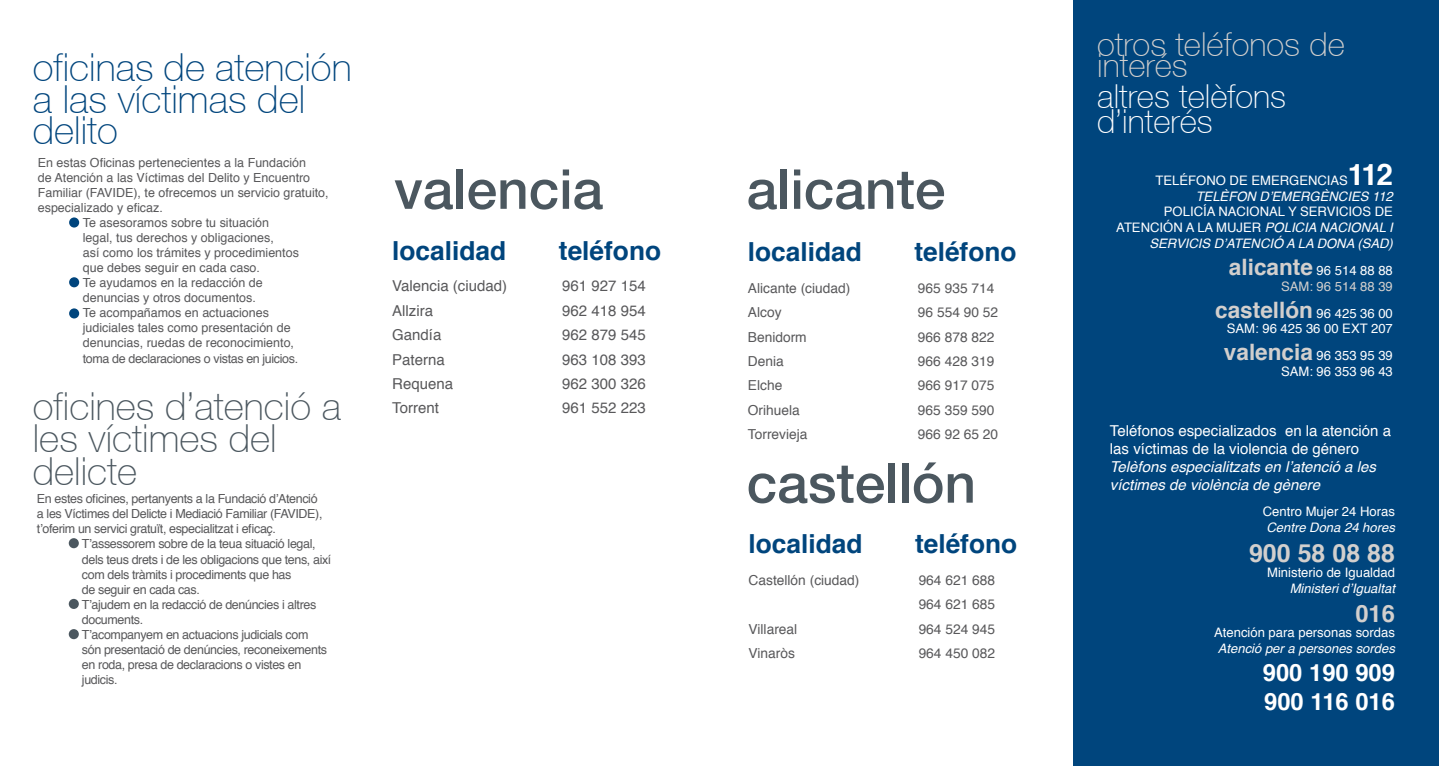
<style>
.page{position:relative;width:1439px;height:766px;background:#fff}
.page>*{position:absolute;margin:0;border:0;box-sizing:border-box;transform-origin:0 0}
.t1{font:500 55px "Helvetica 65";color:#4b575f}
.t2{font:100 38.62px/31.2px "Helvetica 35";color:#00457d}
.t3{font:100 38.62px/32.5px "Helvetica 35";color:#4b575f}
.t4{font:100 33px "Helvetica 35";color:#d2cfcd}
.t5{font:100 33px/24.6px "Helvetica 35";color:#fff}
.t6{font:700 29.75px "Helvetica";color:#fff}
.t7{font:700 26.25px "Helvetica";color:#00457d}
.t8{font:700 25px "Helvetica";color:#d2cfcd}
.t9{font:700 23.75px/28.5px "Helvetica";color:#fff}
.t10{font:700 23.75px "Helvetica";color:#d2cfcd}
.t11{font:700 22.5px "Helvetica";color:#d2cfcd}
.t12{font:15px "Helvetica";color:#58585a}
.t13{font:15px/18px "Helvetica";color:#fff}
.t14{font:italic 15px/18px "Helvetica";color:#fff}
.t15{font:13.75px/24.4px "Helvetica";color:#58585a}
.t16{font:italic 13px/15.6px "Helvetica";color:#fff;text-align:right}
.t17{font:13px/27.1px "Helvetica";color:#fff}
.t18{font:13px/15.6px "Helvetica";color:#d2cfcd;text-align:right}
.t19{font:12.5px/15px "Helvetica";letter-spacing:-.03em;color:#58585a}
.t20{font:12.5px "Helvetica";color:#58585a}
.s1{font-style:normal}
.s2{font-weight:700;font-size:22.5px}
.s3{color:#fff}
.s4{font-weight:400;font-size:13px;color:#fff}
.s5{font-weight:700;font-size:22.5px;color:#d2cfcd}
</style>
<div class="page">
<div style="left:1074px;top:0;width:365px;height:765px;background:#00457d"></div>
<div style="left:69px;top:217px;width:10px;height:10px;background:#00457d;border-radius:50%"></div>
<div style="left:69px;top:277px;width:10px;height:10px;background:#00457d;border-radius:50%"></div>
<div style="left:69px;top:308px;width:10px;height:10px;background:#00457d;border-radius:50%"></div>
<div style="left:69px;top:538px;width:10px;height:10px;background:#4b575f;border-radius:50%"></div>
<div style="left:69px;top:598px;width:10px;height:10px;background:#4b575f;border-radius:50%"></div>
<div style="left:69px;top:629px;width:10px;height:10px;background:#4b575f;border-radius:50%"></div>
<h2 class="t2" style="left:33px;top:52px;width:320px">oficinas de atención a las víctimas del delito</h2>
<p class="t20" style="left:38px;top:152px;width:270px">En estas Oficinas pertenecientes a la Fundación</p>
<p class="t20" style="left:38px;top:167px;width:274px">de Atención a las Víctimas del Delito y Encuentro</p>
<p class="t20" style="left:38px;top:182px;width:292px">Familiar (FAVIDE), te ofrecemos un servicio gratuito,</p>
<p class="t20" style="left:38px;top:197px;width:127px">especializado y eficaz.</p>
<p class="t20" style="left:83px;top:212px;width:188px">Te asesoramos sobre tu situación</p>
<p class="t20" style="left:83px;top:227px;width:193px">legal, tus derechos y obligaciones,</p>
<p class="t20" style="left:83px;top:242px;width:218px">así como los trámites y procedimientos</p>
<p class="t20" style="left:83px;top:257px;width:179px">que debes seguir en cada caso.</p>
<p class="t20" style="left:83px;top:272px;width:181px">Te ayudamos en la redacción de</p>
<p class="t20" style="left:83px;top:287px;width:174px">denuncias y otros documentos.</p>
<p class="t20" style="left:83px;top:302px;width:188px">Te acompañamos en actuaciones</p>
<p class="t20" style="left:83px;top:317px;width:209px">judiciales tales como presentación de</p>
<p class="t20" style="left:83px;top:332px;width:213px">denuncias, ruedas de reconocimiento,</p>
<p class="t19" style="left:83px;top:351px;width:217px">toma de declaraciones o vistas en juicios.</p>
<h2 class="t3" style="left:33px;top:390px;width:310px">oficines d’atenció a les víctimes del delicte</h2>
<p class="t19" style="left:37px;top:492px;width:287px">En estes oficines, pertanyents a la Fundació d’Atenció a les Víctimes del Delicte i Mediació Familiar (FAVIDE), t’oferim un servici gratuït, especialitzat i eficaç.</p>
<p class="t19" style="left:82px;top:537px;width:251px">T’assessorem sobre de la teua situació legal, dels teus drets i de les obligacions que tens, així com dels tràmits i procediments que has<br>de seguir en cada cas.<br>T’ajudem en la redacció de denúncies i altres documents.<br>T’acompanyem en actuacions judicials com<br>són presentació de denúncies, reconeixements en roda, presa de declaracions o vistes en judicis.</p>
<h1 class="t1" style="left:394px;top:156px;width:210px">valencia</h1>
<h3 class="t7" style="left:392px;top:229px;width:115px">localidad</h3>
<h3 class="t7" style="left:559px;top:229px;width:104px">teléfono</h3>
<p class="t12" style="left:392px;top:274px;width:116px">Valencia (ciudad)</p>
<p class="t12" style="left:562px;top:274px;width:85px">961 927 154</p>
<p class="t12" style="left:392px;top:299px;width:42px">Allzira</p>
<p class="t12" style="left:562px;top:299px;width:85px">962 418 954</p>
<p class="t12" style="left:392px;top:323px;width:51px">Gandía</p>
<p class="t12" style="left:562px;top:323px;width:85px">962 879 545</p>
<p class="t12" style="left:392px;top:347px;width:54px">Paterna</p>
<p class="t12" style="left:562px;top:347px;width:85px">963 108 393</p>
<p class="t12" style="left:392px;top:372px;width:62px">Requena</p>
<p class="t12" style="left:562px;top:372px;width:85px">962 300 326</p>
<p class="t12" style="left:392px;top:396px;width:48px">Torrent</p>
<p class="t12" style="left:562px;top:396px;width:85px">961 552 223</p>
<h1 class="t1" style="left:746px;top:156px;width:200px">alicante</h1>
<h3 class="t7" style="left:748px;top:230px;width:115px">localidad</h3>
<h3 class="t7" style="left:914px;top:230px;width:104px">teléfono</h3>
<p class="t15" style="left:748px;top:276px;width:104px">Alicante (ciudad)</p>
<p class="t15" style="left:918px;top:276px;width:78px">965 935 714</p>
<p class="t15" style="left:748px;top:300px;width:35px">Alcoy</p>
<p class="t15" style="left:918px;top:300px;width:82px">96 554 90 52</p>
<p class="t15" style="left:748px;top:325px;width:60px">Benidorm</p>
<p class="t15" style="left:918px;top:325px;width:78px">966 878 822</p>
<p class="t15" style="left:748px;top:349px;width:37px">Denia</p>
<p class="t15" style="left:918px;top:349px;width:78px">966 428 319</p>
<p class="t15" style="left:748px;top:374px;width:36px">Elche</p>
<p class="t15" style="left:918px;top:374px;width:78px">966 917 075</p>
<p class="t15" style="left:748px;top:398px;width:53px">Orihuela</p>
<p class="t15" style="left:918px;top:398px;width:78px">965 359 590</p>
<p class="t15" style="left:748px;top:422px;width:61px">Torrevieja</p>
<p class="t15" style="left:918px;top:422px;width:82px">966 92 65 20</p>
<h1 class="t1" style="left:746px;top:450px;width:231px">castellón</h1>
<h3 class="t7" style="left:748px;top:523px;width:115px">localidad</h3>
<h3 class="t7" style="left:915px;top:523px;width:104px">teléfono</h3>
<p class="t15" style="left:748px;top:568px;width:112px">Castellón (ciudad)</p>
<p class="t15" style="left:918px;top:568px;width:78px">964 621 688<br>964 621 685</p>
<p class="t15" style="left:748px;top:617px;width:50px">Villareal</p>
<p class="t15" style="left:918px;top:617px;width:78px">964 524 945</p>
<p class="t15" style="left:748px;top:641px;width:48px">Vinaròs</p>
<p class="t15" style="left:918px;top:641px;width:78px">964 450 082</p>
<h3 class="t4" style="left:1097px;top:25px;width:249px">otros teléfonos de</h3>
<h3 class="t4" style="left:1097px;top:47px;width:92px">interés</h3>
<h3 class="t5" style="left:1097px;top:84px;width:190px">altres telèfons d’interés</h3>
<p class="t17" style="left:1155px;top:167px;width:194px">TELÉFONO DE EMERGENCIAS</p>
<h3 class="t6" style="left:1348px;top:150px;width:46px">112</h3>
<p class="t16" style="left:1195px;top:188px;width:199px">TELÈFON D’EMERGÈNCIES 112</p>
<p class="t16" style="left:1116px;top:204px;width:278px"><span class="s1">POLICÍA NACIONAL Y SERVICIOS DE<br>ATENCIÓN A LA MUJER</span> POLICIA NACIONAL I<br>SERVICIS D’ATENCIÓ A LA DONA (SAD)</p>
<p class="t18" style="left:1229px;top:263px;width:165px"><span class="s2">alicante</span> <span class="s3">96 514 88 88<br></span>SAM: 96 514 88 39</p>
<h3 class="t11" style="left:1215px;top:291px;width:179px">castellón <span class="s4">96 425 36 00</span></h3>
<p class="t17" style="left:1224px;top:315px;width:170px">SAM: 96 425 36 00 EXT 207 <span class="s5">valencia</span> 96 353 95 39</p>
<p class="t17" style="left:1281px;top:358px;width:113px">SAM: 96 353 96 43</p>
<p class="t13" style="left:1110px;top:421px;width:282px">Teléfonos especializados en la atención a las víctimas de la violencia de género</p>
<p class="t14" style="left:1110px;top:457px;width:267px">Telèfons especialitzats en l’atenció a les víctimes de violència de gènere</p>
<p class="t17" style="left:1262px;top:498px;width:134px">Centro Mujer 24 Horas</p>
<p class="t16" style="left:1266px;top:519px;width:130px">Centre Dona 24 hores</p>
<h3 class="t8" style="left:1249px;top:532px;width:147px">900 58 08 88</h3>
<p class="t17" style="left:1267px;top:559px;width:129px">Ministerio de Igualdad</p>
<p class="t16" style="left:1289px;top:580px;width:107px">Ministeri d’Igualtat</p>
<h3 class="t10" style="left:1355px;top:593px;width:41px">016</h3>
<p class="t17" style="left:1214px;top:619px;width:182px">Atención para personas sordas</p>
<p class="t16" style="left:1217px;top:640px;width:179px">Atenció per a persones sordes</p>
<h3 class="t9" style="left:1263px;top:659px;width:134px">900 190 909<br>900 116 016</h3>
</div>
